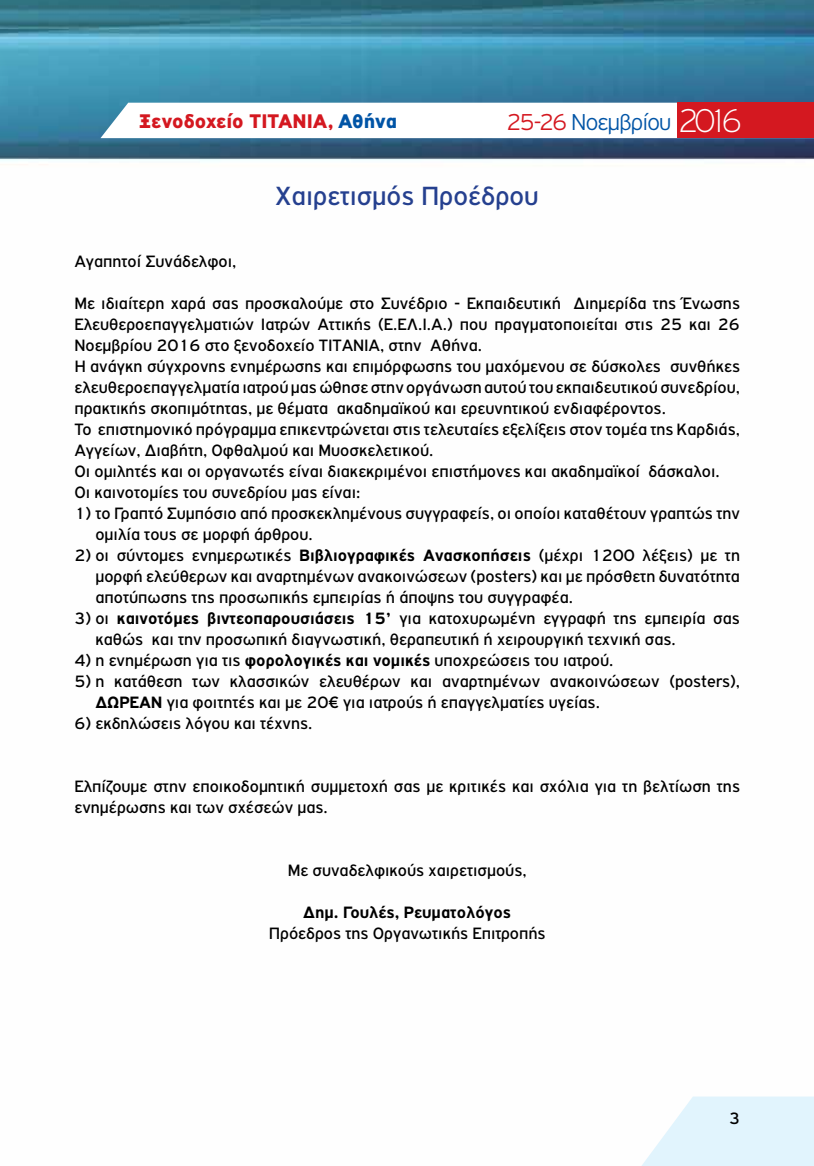
<style>
.page{position:relative;width:814px;height:1166px;background:#fff}
.page>*{position:absolute;margin:0;border:0;box-sizing:border-box;transform-origin:0 0}
.t1{font:28px "PF Highway Gothic";color:#25408f}
.t2{font:300 24.5px "PF Highway Gothic";letter-spacing:-.03em;color:#0054a6}
.t3{font:900 21px "PF Highway Gothic";color:#d41820}
.t4{font:17.5px/21px "PF Highway Gothic";color:#000}
.t5{font:700 17.5px "PF Highway Gothic";color:#000}
.s1{color:#0054a6}
.s2{color:#d41820}
.s3{font-weight:100;font-size:35px;color:#fff}
.s4{font-weight:700}
</style>
<div class="page">
<img style="left:37px;top:0;width:777px;height:162px">
<svg style="left:0;top:0;width:37px;height:161px;background:#448faa"></svg>
<svg style="left:100px;top:103px;width:577px;height:35px"></svg>
<div style="left:677px;top:103px;width:137px;height:35px;background:#d41820"></div>
<svg style="left:642px;top:1096px;width:172px;height:70px"></svg>
<p class="t3" style="left:139px;top:110px;width:259px">Ξενοδοχείο ΤΙΤΑΝΙΑ, <span class="s1">Aθήνα</span></p>
<h2 class="t2" style="left:506px;top:109px;width:237px"><span class="s2">25-26</span> Νοεµβρίου <span class="s3">2016</span></h2>
<h1 class="t1" style="left:275px;top:181px;width:265px">Χαιρετισμός Προέδρου</h1>
<p class="t4" style="left:74px;top:251px;width:163px">Αγαπητοί Συνάδελφοι,</p>
<p class="t4" style="left:74px;top:293px;width:667px">Με ιδιαίτερη χαρά σας προσκαλούμε στο Συνέδριο - Εκπαιδευτική Διημερίδα της Ένωσης Ελευθεροεπαγγελματιών Ιατρών Αττικής (Ε.ΕΛ.Ι.Α.) που πραγματοποιείται στις 25 και 26<br>Νοεμβρίου 2016 στο ξενοδοχείο ΤΙΤΑΝΙΑ, στην Αθήνα.<br>Η ανάγκη σύγχρονης ενημέρωσης και επιμόρφωσης του μαχόμενου σε δύσκολες συνθήκες ελευθεροεπαγγελματία ιατρού μας ώθησε στην οργάνωση αυτού του εκπαιδευτικού συνεδρίου, πρακτικής σκοπιμότητας, με θέματα ακαδημαϊκού και ερευνητικού ενδιαφέροντος.<br>Το επιστημονικό πρόγραμμα επικεντρώνεται στις τελευταίες εξελίξεις στον τομέα της Καρδιάς, Αγγείων, Διαβήτη, Οφθαλμού και Μυοσκελετικού.<br>Οι ομιλητές και οι οργανωτές είναι διακεκριμένοι επιστήμονες και ακαδημαϊκοί δάσκαλοι.<br>Οι καινοτομίες του συνεδρίου μας είναι:</p>
<p class="t4" style="left:95px;top:503px;width:646px;text-indent:-21px">1) το Γραπτό Συμπόσιο από προσκεκλημένους συγγραφείς, οι οποίοι καταθέτουν γραπτώς την ομιλία τους σε μορφή άρθρου.</p>
<p class="t4" style="left:95px;top:545px;width:646px;text-align:justify;text-indent:-21px">2) οι σύντομες ενημερωτικές <span class="s4">Βιβλιογραφικές Ανασκοπήσεις</span> (μέχρι 1200 λέξεις) με τη μορφή ελεύθερων και αναρτημένων ανακοινώσεων (posters) και με πρόσθετη δυνατότητα αποτύπωσης της προσωπικής εμπειρίας ή άποψης του συγγραφέα.</p>
<p class="t4" style="left:95px;top:608px;width:646px;text-indent:-21px">3) οι <span class="s4">καινοτόμες βιντεοπαρουσιάσεις 15’</span> για κατοχυρωμένη εγγραφή της εμπειρία σας καθώς και την προσωπική διαγνωστική, θεραπευτική ή χειρουργική τεχνική σας.</p>
<p class="t4" style="left:74px;top:650px;width:540px">4) η ενημέρωση για τις <span class="s4">φορολογικές και νομικές</span> υποχρεώσεις του ιατρού.</p>
<p class="t4" style="left:95px;top:671px;width:646px;text-indent:-21px">5) η κατάθεση των κλασσικών ελευθέρων και αναρτημένων ανακοινώσεων (posters),<br><span class="s4">ΔΩΡΕΑΝ</span> για φοιτητές και με 20€ για ιατρούς ή επαγγελματίες υγείας.</p>
<p class="t4" style="left:74px;top:713px;width:240px">6) εκδηλώσεις λόγου και τέχνης.</p>
<p class="t4" style="left:74px;top:776px;width:667px">Ελπίζουμε στην εποικοδομητική συμμετοχή σας με κριτικές και σχόλια για τη βελτίωση της ενημέρωσης και των σχέσεών μας.</p>
<p class="t4" style="left:288px;top:860px;width:240px">Με συναδελφικούς χαιρετισμούς,</p>
<p class="t5" style="left:303px;top:903px;width:209px">Δημ. Γουλές, Ρευματολόγος</p>
<p class="t4" style="left:269px;top:923px;width:278px">Πρόεδρος της Οργανωτικής Επιτροπής</p>
<p class="t4" style="left:729px;top:1107px;width:13px">3</p>
</div>
